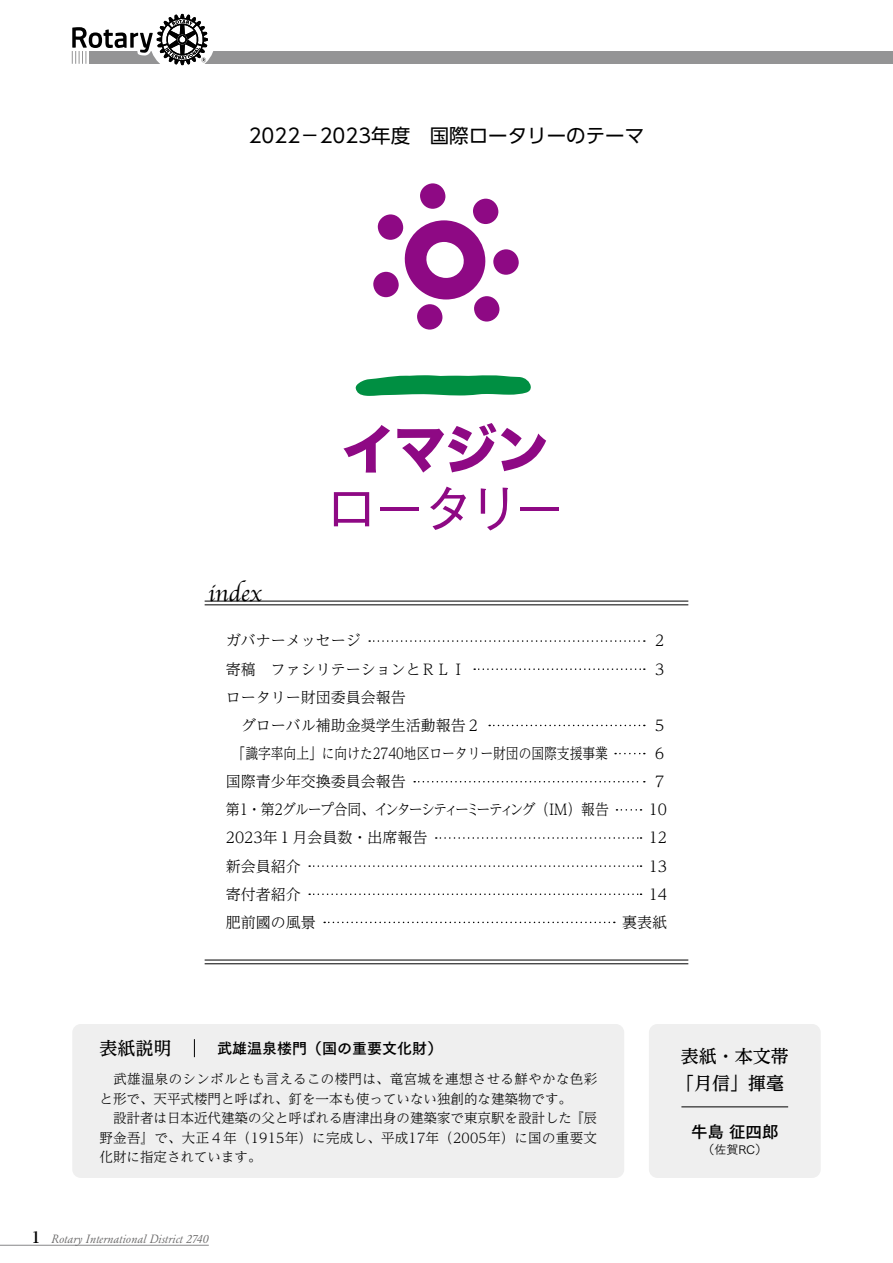
<style>
.page{position:relative;width:893px;height:1263px;background:#fff}
.page>*{position:absolute;margin:0;border:0;box-sizing:border-box;transform-origin:0 0}
.t1{font:24px "Apple Chancery";color:#000}
.t2{font:19.5px "UD Shin Go Pr 6";color:#000}
.t3{font:500 18px/27px "UD Reimin Pr 6";color:#000}
.t4{font:16.5px "Tsuku Go Pro B";color:#000}
.t5{font:300 15px/28.2px "UD Reimin Pr 6";color:#000}
.t6{font:300 15px "UD Reimin Pr 6";letter-spacing:-.16em;color:#000;scale:.92 1}
.t7{font:300 15px "UD Reimin Pr 6";color:#000;scale:.85 1}
.t8{font:15px "Tsuku Go Pro B";color:#000}
.t9{font:300 13.5px/19.5px "UD Reimin Pr 6";color:#000}
.t10{font:300 13.5px "UD Reimin Pr 6";letter-spacing:.02em;color:#000}
.t11{font:italic 12px "Ro Garamond";color:#656464}
.t12{font:12px "Tsuku Go Pro R";color:#000}
.s1{font-family:"UD Reimin Pr 6";font-weight:700;font-style:normal;font-size:15px;color:#000}
</style>
<div class="page">
<div style="left:89px;top:51px;width:804px;height:13px;background:#949495"></div>
<div style="left:149px;top:6px;width:66px;height:67px;background:#fff;border-radius:50%"></div>
<svg style="left:72px;top:13px;width:136px;height:52px"></svg>
<svg style="left:343px;top:425px;width:47px;height:48px"></svg>
<svg style="left:397px;top:423px;width:149px;height:50px"></svg>
<svg style="left:334px;top:492px;width:35px;height:34px"></svg>
<hr style="left:381px;top:507px;width:38px;height:4px;background:#8e0984">
<svg style="left:430px;top:487px;width:36px;height:43px"></svg>
<svg style="left:481px;top:488px;width:27px;height:42px"></svg>
<hr style="left:520px;top:507px;width:39px;height:4px;background:#8e0984">
<svg style="left:403px;top:220px;width:88px;height:79px"></svg>
<div style="left:373px;top:272px;width:26px;height:25px;background:#8e0984;border-radius:50%"></div>
<div style="left:377px;top:214px;width:26px;height:26px;background:#8e0984;border-radius:50%"></div>
<div style="left:420px;top:183px;width:26px;height:26px;background:#8e0984;border-radius:50%"></div>
<div style="left:473px;top:199px;width:26px;height:25px;background:#8e0984;border-radius:50%"></div>
<div style="left:493px;top:249px;width:26px;height:26px;background:#8e0984;border-radius:50%"></div>
<div style="left:474px;top:296px;width:26px;height:26px;background:#8e0984;border-radius:50%"></div>
<div style="left:417px;top:304px;width:26px;height:26px;background:#8e0984;border-radius:50%"></div>
<svg style="left:356px;top:375px;width:175px;height:21px;background:#269f5e"></svg>
<svg style="left:369px;top:640px;width:276px;height:2px"></svg>
<svg style="left:474px;top:668px;width:171px;height:2px"></svg>
<svg style="left:489px;top:725px;width:156px;height:1px"></svg>
<svg style="left:615px;top:753px;width:30px;height:1px"></svg>
<svg style="left:414px;top:781px;width:231px;height:1px"></svg>
<svg style="left:616px;top:809px;width:25px;height:2px"></svg>
<svg style="left:436px;top:837px;width:205px;height:2px"></svg>
<svg style="left:309px;top:865px;width:332px;height:2px"></svg>
<svg style="left:309px;top:893px;width:332px;height:2px"></svg>
<svg style="left:324px;top:922px;width:291px;height:1px"></svg>
<hr style="left:205px;top:960px;width:483px;height:1px;background:#000">
<hr style="left:205px;top:963px;width:483px;height:1px;background:#000">
<hr style="left:205px;top:601px;width:483px;height:1px;background:#000">
<hr style="left:205px;top:604px;width:483px;height:1px;background:#000">
<div style="left:72px;top:1024px;width:552px;height:154px;background:#efefef;border-radius:9px"></div>
<div style="left:649px;top:1024px;width:172px;height:154px;background:#efefef;border-radius:9px"></div>
<svg style="left:194px;top:1039px;width:1px;height:18px"></svg>
<hr style="left:681px;top:1106px;width:107px;height:1px;background:#000">
<hr style="left:0;top:1245px;width:209px;height:1px;background:#949495">
<h2 class="t2" style="left:249px;top:120px;width:397px">2022−2023年度　国際ロータリーのテーマ</h2>
<h1 class="t1" style="left:208px;top:574px;width:55px">index</h1>
<p class="t5" style="left:226px;top:626px;width:136px">ガバナーメッセージ</p>
<p class="t5" style="left:652px;top:626px;width:16px">２</p>
<p class="t5" style="left:226px;top:654px;width:242px">寄稿　ファシリテーションとＲＬＩ</p>
<p class="t5" style="left:652px;top:654px;width:16px">３</p>
<p class="t5" style="left:226px;top:682px;width:257px">ロータリー財団委員会報告<br>　グローバル補助金奨学生活動報告２</p>
<p class="t5" style="left:652px;top:710px;width:16px">５</p>
<p class="t7" style="left:233px;top:741px;width:443px">「識字率向上」に向けた2740地区ロータリー財団の国際支援事業</p>
<p class="t5" style="left:652px;top:739px;width:16px">６</p>
<p class="t5" style="left:226px;top:767px;width:181px">国際青少年交換委員会報告</p>
<p class="t5" style="left:652px;top:767px;width:16px">７</p>
<p class="t6" style="left:226px;top:797px;width:418px">第１・第２グループ合同、インターシティーミーティング（ＩＭ）報告</p>
<p class="t5" style="left:649px;top:795px;width:18px">１０</p>
<p class="t5" style="left:226px;top:823px;width:10px">２０２</p>
<p class="t5" style="left:253px;top:823px;width:176px">３年１月会員数・出席報告</p>
<p class="t5" style="left:649px;top:823px;width:18px">１２</p>
<p class="t5" style="left:226px;top:851px;width:76px">新会員紹介</p>
<p class="t5" style="left:649px;top:851px;width:20px">１３</p>
<p class="t5" style="left:226px;top:879px;width:76px">寄付者紹介</p>
<p class="t5" style="left:649px;top:879px;width:19px">１４</p>
<p class="t5" style="left:226px;top:907px;width:91px">肥前國の風景</p>
<p class="t5" style="left:622px;top:907px;width:46px">裏表紙</p>
<h3 class="t3" style="left:99px;top:1034px;width:73px">表紙説明</h3>
<p class="t8" style="left:217px;top:1035px;width:226px">武雄温泉楼門（国の重要文化財）</p>
<h3 class="t3" style="left:676px;top:1042px;width:114px">表紙・本文帯「月信」揮毫</h3>
<p class="t4" style="left:691px;top:1117px;width:89px">牛島 征四郎</p>
<p class="t12" style="left:702px;top:1139px;width:66px">（佐賀RC）</p>
<p class="t9" style="left:99px;top:1069px;width:499px">　武雄温泉のシンボルとも言えるこの楼門は、竜宮城を連想させる鮮やかな色彩と形で、天平式楼門と呼ばれ、釘を一本も使っていない独創的な建築物です。<br>　設計者は日本近代建築の父と呼ばれる唐津出身の建築家で東京駅を設計した『辰野金吾』で、大正４年（１９１５年）に完成し、平成１７年（２００</p>
<p class="t10" style="left:479px;top:1127px;width:120px">５年）に国の重要文</p>
<p class="t9" style="left:99px;top:1147px;width:163px">化財に指定されています。</p>
<p class="t11" style="left:32px;top:1232px;width:179px"><span class="s1">1</span> Rotary International District 2740</p>
</div>
